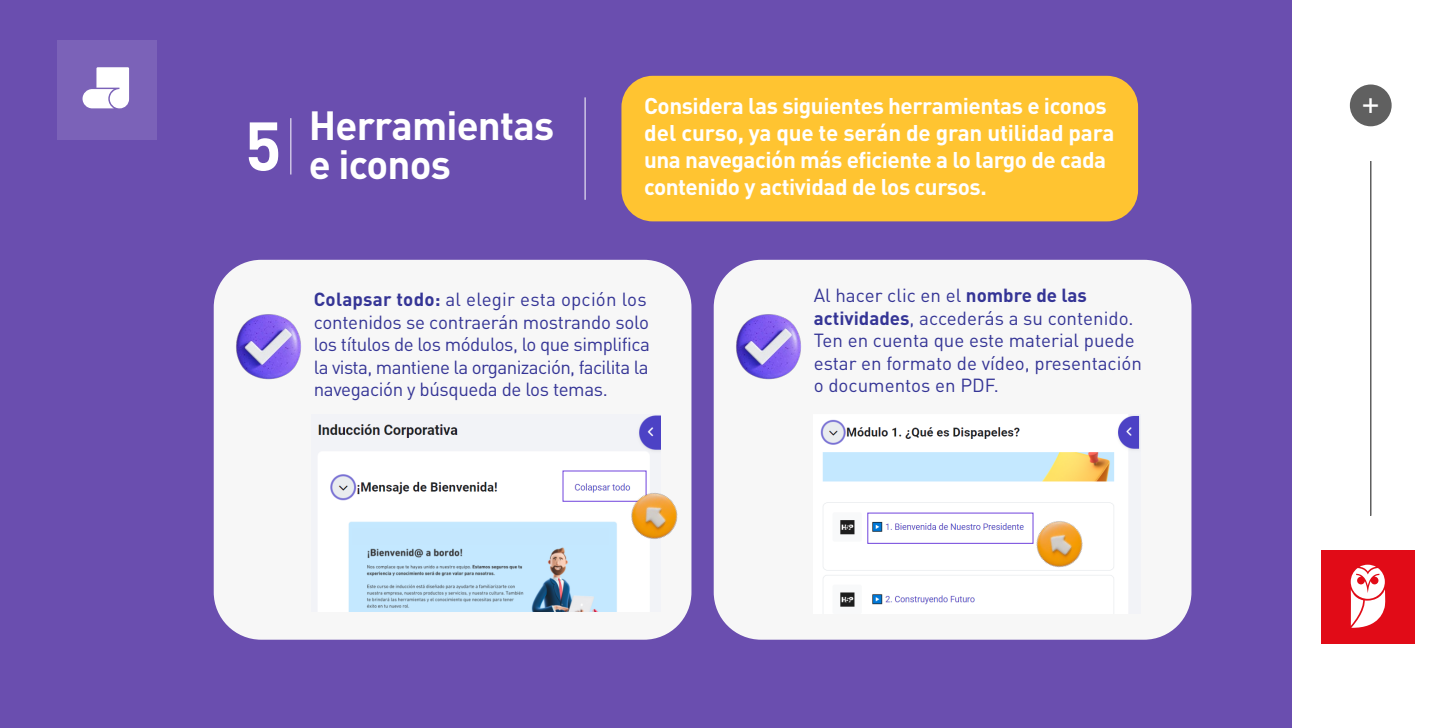
<style>
.page{position:relative;width:1440px;height:728px;background:#fff}
.page>*{position:absolute;margin:0;border:0;box-sizing:border-box;transform-origin:0 0}
.t1{font:700 40.2px/39.2px "DIN";letter-spacing:-.02em;color:#fff}
.t2{font:35.17px "DIN";color:#fff}
.t3{font:700 22.5px/27px "DIN";letter-spacing:-.02em;color:#fff}
.t4{font:18.75px/22.5px "DIN";letter-spacing:-.01em;color:#353596}
.s1{font-weight:700}
</style>
<div class="page">
<div style="left:1321px;top:549px;width:94px;height:94px;background:#e10b17"></div>
<svg style="left:1351px;top:564px;width:35px;height:64px"></svg>
<div style="left:1350px;top:84px;width:42px;height:42px;background:#606060;border-radius:50%"></div>
<hr style="left:1370px;top:161px;width:1px;height:354px;background:#606060">
<div style="left:0;top:0;width:1292px;height:728px;background:#6a4eaf"></div>
<div style="left:214px;top:260px;width:477px;height:379px;background:#f7f7f7;border-radius:47px"></div>
<hr style="left:290px;top:118px;width:1px;height:56px;background:#fff">
<img style="left:236px;top:314px;width:65px;height:66px">
<svg style="left:57px;top:40px;width:99px;height:99px;background:#8e79c2"></svg>
<hr style="left:585px;top:97px;width:1px;height:103px;background:#fff">
<div style="left:621px;top:76px;width:517px;height:145px;background:#ffc431;border-radius:31px"></div>
<img style="left:318px;top:415px;width:343px;height:196px">
<img style="left:615px;top:475px;width:77px;height:80px">
<div style="left:714px;top:260px;width:477px;height:379px;background:#f7f7f7;border-radius:47px"></div>
<img style="left:736px;top:314px;width:65px;height:66px">
<img style="left:820px;top:415px;width:320px;height:192px">
<div style="left:832px;top:542px;width:113px;height:22px;background:#fff"></div>
<img style="left:1021px;top:504px;width:79px;height:78px">
<h1 class="t1" style="left:245px;top:104px;width:311px;text-indent:64px">Herramientas<br><sup>5</sup> e iconos</h1>
<p class="t3" style="left:644px;top:91px;width:472px">Considera las siguientes herramientas e iconos del curso, ya que te serán de gran utilidad para una navegación más eficiente a lo largo de cada contenido y actividad de los cursos.</p>
<p class="t4" style="left:314px;top:287px;width:338px"><span class="s1">Colapsar todo:</span> al elegir esta opción los contenidos se contraerán mostrando solo los títulos de los módulos, lo que simplifica la vista, mantiene la organización, facilita la navegación y búsqueda de los temas.</p>
<p class="t4" style="left:814px;top:283px;width:330px">Al hacer clic en el <span class="s1">nombre de las actividades</span>, accederás a su contenido.<br>Ten en cuenta que este material puede estar en formato de vídeo, presentación o documentos en PDF.</p>
<h2 class="t2" style="left:1362px;top:81px;width:20px">+</h2>
</div>
